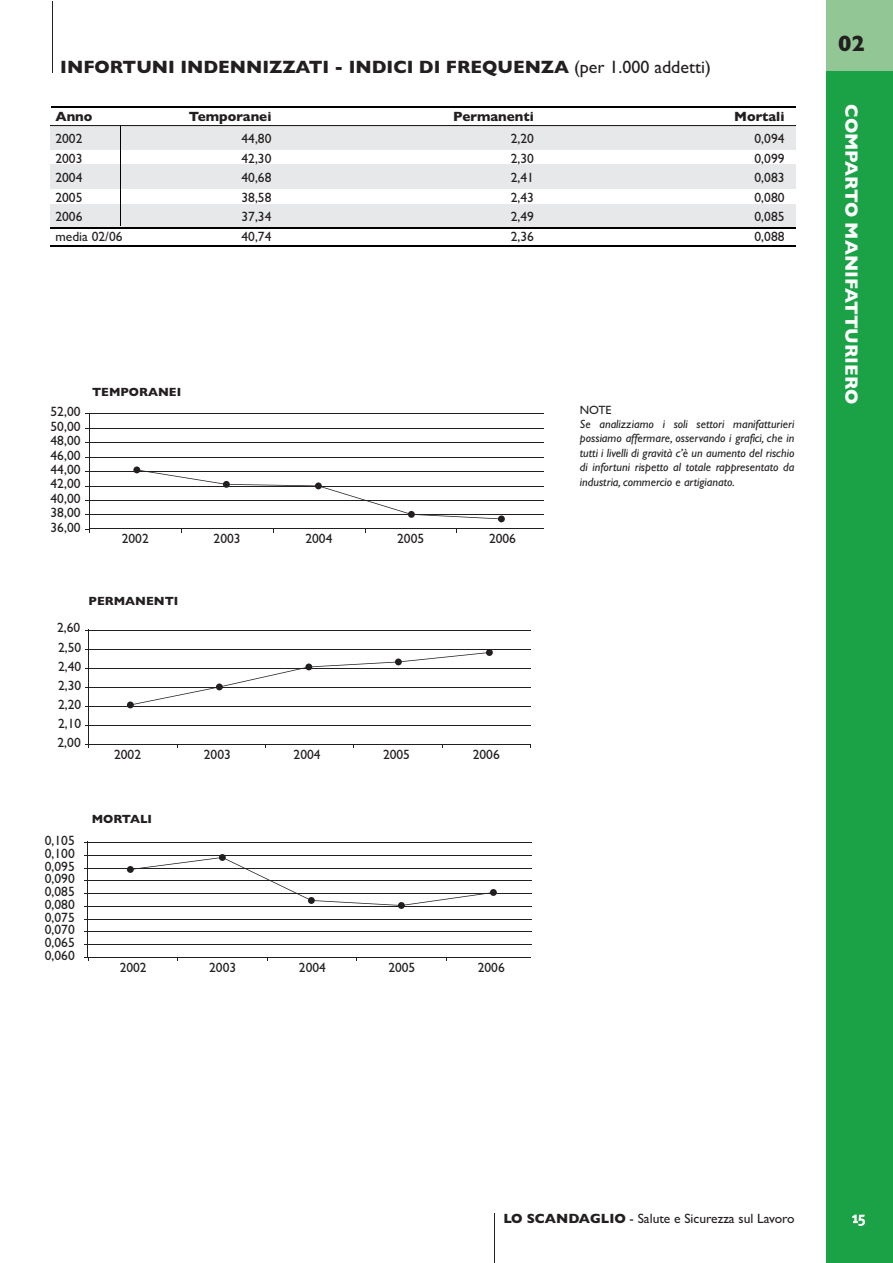
<style>
.page{position:relative;width:893px;height:1263px;background:#fff}
.page>*{position:absolute;margin:0;border:0;box-sizing:border-box;transform-origin:0 0}
.t1{font:700 22.5px "Gill Sans";color:#231f20}
.t2{font:700 18px "Gill Sans";color:#231f20}
.t3{font:700 18px "Gill Sans";color:#fff}
.t4{font:15px "Meta";color:#fff}
.t5{font:13.5px "Gill Sans";color:#231f20}
.t6{font:700 13.5px "Gill Sans";color:#231f20}
.t7{font:italic 12px/14.4px "Gill Sans";color:#231f20;text-align:justify}
.t8{font:700 12px "Gill Sans";color:#231f20}
.t9{font:12px "Gill Sans";color:#231f20}
.s1{font-weight:400}
.s2{font-weight:700}
</style>
<div class="page">
<div style="left:826px;top:71px;width:67px;height:1192px;background:#1ba246"></div>
<div style="left:826px;top:0;width:67px;height:71px;background:#92c795"></div>
<hr style="left:494px;top:1213px;width:1px;height:50px;background:#231f20">
<hr style="left:53px;top:1px;width:1px;height:71px;background:#231f20">
<hr style="left:88px;top:945px;width:443px;height:1px;background:#231f20">
<hr style="left:88px;top:932px;width:443px;height:1px;background:#231f20">
<hr style="left:88px;top:919px;width:443px;height:1px;background:#231f20">
<hr style="left:88px;top:906px;width:443px;height:1px;background:#231f20">
<hr style="left:88px;top:893px;width:443px;height:1px;background:#231f20">
<hr style="left:88px;top:880px;width:443px;height:1px;background:#231f20">
<hr style="left:88px;top:868px;width:443px;height:1px;background:#231f20">
<hr style="left:88px;top:855px;width:443px;height:1px;background:#231f20">
<hr style="left:88px;top:842px;width:443px;height:1px;background:#231f20">
<hr style="left:87px;top:957px;width:444px;height:1px;background:#231f20">
<hr style="left:87px;top:841px;width:1px;height:116px;background:#231f20">
<div style="left:50px;top:125px;width:746px;height:24px;background:#e7e8e9"></div>
<div style="left:50px;top:164px;width:746px;height:24px;background:#e7e8e9"></div>
<div style="left:50px;top:205px;width:746px;height:24px;background:#e7e8e9"></div>
<hr style="left:51px;top:106px;width:745px;height:1px;background:#000">
<hr style="left:50px;top:125px;width:746px;height:1px;background:#231f20">
<hr style="left:50px;top:228px;width:746px;height:1px;background:#000">
<hr style="left:50px;top:246px;width:746px;height:1px;background:#000">
<hr style="left:120px;top:126px;width:1px;height:99px;background:#000">
<div style="left:127px;top:701px;width:7px;height:7px;background:#231f20;border-radius:50%"></div>
<div style="left:133px;top:466px;width:7px;height:7px;background:#231f20;border-radius:50%"></div>
<div style="left:498px;top:515px;width:7px;height:7px;background:#231f20;border-radius:50%"></div>
<div style="left:127px;top:866px;width:7px;height:7px;background:#231f20;border-radius:50%"></div>
<div style="left:219px;top:854px;width:7px;height:7px;background:#231f20;border-radius:50%"></div>
<div style="left:398px;top:902px;width:7px;height:7px;background:#231f20;border-radius:50%"></div>
<div style="left:490px;top:889px;width:7px;height:7px;background:#231f20;border-radius:50%"></div>
<div style="left:486px;top:649px;width:7px;height:7px;background:#231f20;border-radius:50%"></div>
<hr style="left:89px;top:725px;width:442px;height:1px;background:#231f20">
<hr style="left:89px;top:706px;width:442px;height:1px;background:#231f20">
<hr style="left:89px;top:687px;width:442px;height:1px;background:#231f20">
<hr style="left:89px;top:668px;width:442px;height:1px;background:#231f20">
<hr style="left:89px;top:649px;width:442px;height:1px;background:#231f20">
<hr style="left:89px;top:630px;width:442px;height:1px;background:#231f20">
<hr style="left:88px;top:744px;width:442px;height:1px;background:#231f20">
<hr style="left:88px;top:629px;width:1px;height:115px;background:#231f20">
<hr style="left:90px;top:515px;width:454px;height:1px;background:#231f20">
<hr style="left:90px;top:500px;width:454px;height:1px;background:#231f20">
<hr style="left:90px;top:486px;width:454px;height:1px;background:#231f20">
<hr style="left:90px;top:471px;width:454px;height:1px;background:#231f20">
<hr style="left:90px;top:457px;width:454px;height:1px;background:#231f20">
<hr style="left:90px;top:442px;width:454px;height:1px;background:#231f20">
<hr style="left:90px;top:428px;width:454px;height:1px;background:#231f20">
<hr style="left:90px;top:414px;width:454px;height:1px;background:#231f20">
<hr style="left:89px;top:529px;width:454px;height:1px;background:#231f20">
<hr style="left:89px;top:413px;width:1px;height:116px;background:#231f20">
<svg style="left:137px;top:469px;width:364px;height:50px"></svg>
<svg style="left:130px;top:652px;width:359px;height:53px"></svg>
<svg style="left:130px;top:857px;width:363px;height:49px"></svg>
<h2 class="t2" style="left:60px;top:57px;width:652px">INFORTUNI INDENNIZZATI - INDICI DI FREQUENZA <span class="s1">(per 1.000 addetti)</span></h2>
<p class="t6" style="left:55px;top:108px;width:39px">Anno</p>
<p class="t6" style="left:189px;top:108px;width:84px">Temporanei</p>
<p class="t6" style="left:453px;top:108px;width:82px">Permanenti</p>
<p class="t6" style="left:734px;top:108px;width:52px">Mortali</p>
<p class="t5" style="left:55px;top:131px;width:28px">2002</p>
<p class="t5" style="left:242px;top:131px;width:31px">44,80</p>
<p class="t5" style="left:511px;top:131px;width:25px">2,20</p>
<p class="t5" style="left:755px;top:131px;width:31px">0,094</p>
<p class="t5" style="left:55px;top:150px;width:28px">2003</p>
<p class="t5" style="left:242px;top:150px;width:31px">42,30</p>
<p class="t5" style="left:511px;top:150px;width:25px">2,30</p>
<p class="t5" style="left:755px;top:150px;width:31px">0,099</p>
<p class="t5" style="left:55px;top:170px;width:28px">2004</p>
<p class="t5" style="left:242px;top:170px;width:31px">40,68</p>
<p class="t5" style="left:511px;top:170px;width:25px">2,41</p>
<p class="t5" style="left:755px;top:170px;width:31px">0,083</p>
<p class="t5" style="left:55px;top:189px;width:28px">2005</p>
<p class="t5" style="left:242px;top:189px;width:31px">38,58</p>
<p class="t5" style="left:511px;top:189px;width:25px">2,43</p>
<p class="t5" style="left:755px;top:189px;width:31px">0,080</p>
<p class="t5" style="left:55px;top:209px;width:28px">2006</p>
<p class="t5" style="left:242px;top:209px;width:31px">37,34</p>
<p class="t5" style="left:511px;top:209px;width:25px">2,49</p>
<p class="t5" style="left:755px;top:209px;width:31px">0,085</p>
<p class="t5" style="left:55px;top:228px;width:69px">media 02/06</p>
<p class="t5" style="left:242px;top:228px;width:31px">40,74</p>
<p class="t5" style="left:511px;top:228px;width:25px">2,36</p>
<p class="t5" style="left:755px;top:228px;width:31px">0,088</p>
<p class="t5" style="left:51px;top:404px;width:31px">52,00</p>
<p class="t5" style="left:51px;top:418px;width:31px">50,00</p>
<p class="t5" style="left:51px;top:433px;width:31px">48,00</p>
<p class="t5" style="left:51px;top:447px;width:31px">46,00</p>
<p class="t5" style="left:51px;top:461px;width:31px">44,00</p>
<p class="t5" style="left:51px;top:476px;width:31px">42,00</p>
<p class="t5" style="left:51px;top:490px;width:31px">40,00</p>
<p class="t5" style="left:51px;top:505px;width:31px">38,00</p>
<p class="t5" style="left:51px;top:519px;width:31px">36,00</p>
<p class="t8" style="left:92px;top:385px;width:91px">TEMPORANEI</p>
<p class="t5" style="left:122px;top:531px;width:28px">2002</p>
<p class="t5" style="left:214px;top:531px;width:28px">2003</p>
<p class="t5" style="left:305px;top:531px;width:28px">2004</p>
<p class="t5" style="left:397px;top:531px;width:28px">2005</p>
<p class="t5" style="left:489px;top:531px;width:28px">2006</p>
<p class="t5" style="left:57px;top:620px;width:25px">2,60</p>
<p class="t5" style="left:58px;top:639px;width:25px">2,50</p>
<p class="t5" style="left:58px;top:658px;width:25px">2,40</p>
<p class="t5" style="left:58px;top:677px;width:25px">2,30</p>
<p class="t5" style="left:58px;top:696px;width:25px">2,20</p>
<p class="t5" style="left:58px;top:715px;width:25px">2,10</p>
<p class="t5" style="left:58px;top:734px;width:25px">2,00</p>
<p class="t8" style="left:89px;top:594px;width:91px">PERMANENTI</p>
<p class="t5" style="left:114px;top:746px;width:28px">2002</p>
<p class="t5" style="left:204px;top:746px;width:28px">2003</p>
<p class="t5" style="left:294px;top:746px;width:28px">2004</p>
<p class="t5" style="left:383px;top:746px;width:28px">2005</p>
<p class="t5" style="left:473px;top:746px;width:28px">2006</p>
<p class="t5" style="left:45px;top:832px;width:31px">0,105</p>
<p class="t5" style="left:45px;top:845px;width:31px">0,100</p>
<p class="t5" style="left:45px;top:858px;width:31px">0,095</p>
<p class="t5" style="left:45px;top:871px;width:31px">0,090</p>
<p class="t5" style="left:45px;top:883px;width:31px">0,085</p>
<p class="t5" style="left:45px;top:896px;width:31px">0,080</p>
<p class="t5" style="left:45px;top:909px;width:31px">0,075</p>
<p class="t5" style="left:45px;top:922px;width:31px">0,070</p>
<p class="t5" style="left:45px;top:935px;width:31px">0,065</p>
<p class="t5" style="left:45px;top:947px;width:31px">0,060</p>
<p class="t8" style="left:92px;top:812px;width:62px">MORTALI</p>
<p class="t5" style="left:120px;top:959px;width:28px">2002</p>
<p class="t5" style="left:209px;top:959px;width:28px">2003</p>
<p class="t5" style="left:299px;top:959px;width:28px">2004</p>
<p class="t5" style="left:388px;top:959px;width:28px">2005</p>
<p class="t5" style="left:478px;top:959px;width:28px">2006</p>
<p class="t9" style="left:580px;top:402px;width:33px">NOTE</p>
<p class="t7" style="left:580px;top:417px;width:216px">Se analizziamo i soli settori manifatturieri possiamo affermare, osservando i grafici, che in tutti i livelli di gravità c’è un aumento del rischio di infortuni rispetto al totale rappresentato da industria, commercio e artigianato.</p>
<h1 class="t1" style="left:838px;top:30px;width:28px">02</h1>
<h2 class="t3" style="left:862px;top:104px;width:302px;rotate:90deg">COMPARTO MANIFATTURIERO</h2>
<p class="t5" style="left:503px;top:1210px;width:293px"><span class="s2">LO SCANDAGLIO</span> - Salute e Sicurezza sul Lavoro</p>
<p class="t4" style="left:852px;top:1209px;width:16px">15</p>
</div>
